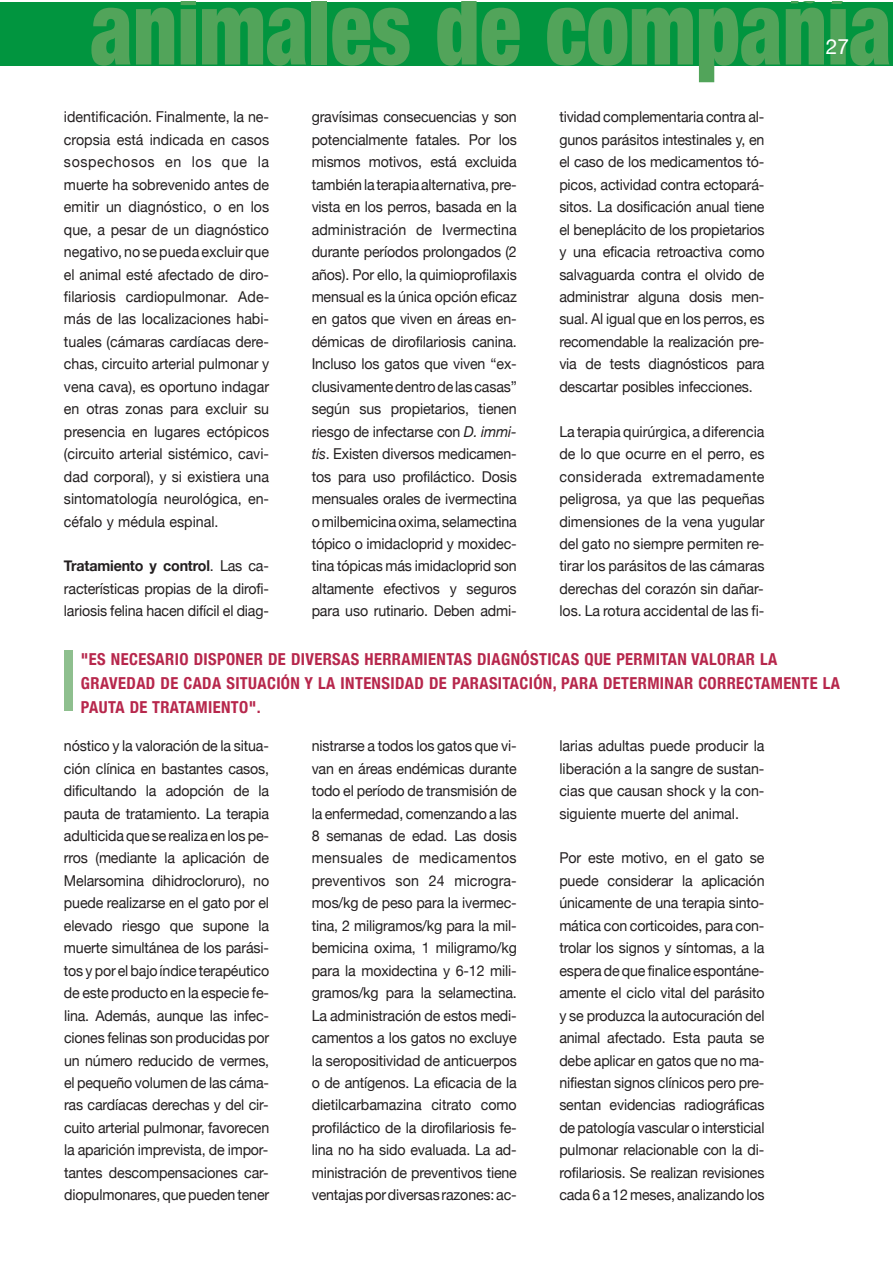
<style>
.page{position:relative;width:893px;height:1263px;background:#fff}
.page>*{position:absolute;margin:0;border:0;box-sizing:border-box;transform-origin:0 0}
.t1{font:900 condensed 102.45px "Helvetica Neue";color:#52a45a;scale:.83 1}
.t2{font:21px "Helvetica Neue";color:#fff}
.t3{font:700 condensed 16.5px/24px "Helvetica Neue";letter-spacing:.025em;color:#b7274c}
.t4{font:15px/22.5px "Helvetica Neue";letter-spacing:-.01em;color:#231f20;text-align:justify;scale:.95 1}
.s1{font-weight:700}
.s2{font-style:italic}
</style>
<div class="page">
<div style="left:0;top:2px;width:893px;height:64px;background:#01953f"></div>
<div style="left:64px;top:650px;width:8px;height:61px;background:#8ebf8e"></div>
<h1 class="t1" style="left:90px;top:-35px;width:967px">animales de compañía</h1>
<p class="t4" style="left:64px;top:106px;width:218px">identificación. Finalmente, la ne&shy;cropsia está indicada en casos sospechosos en los que la muerte ha sobrevenido antes de emitir un diagnóstico, o en los que, a pesar de un diagnóstico negativo, no se pueda excluir que el animal esté afectado de diro&shy;filariosis cardiopulmonar. Ade&shy;más de las localizaciones habi&shy;tuales (cámaras cardíacas dere&shy;chas, circuito arterial pulmonar y vena cava), es oportuno indagar en otras zonas para excluir su presencia en lugares ectópicos (circuito arterial sistémico, cavi&shy;dad corporal), y si existiera una sintomatología neurológica, en&shy;céfalo y médula espinal.</p>
<p class="t4" style="left:64px;top:555px;width:217px"><span class="s1">Tratamiento y control</span>. Las ca&shy;racterísticas propias de la dirofi&shy;lariosis felina hacen difícil el diag-</p>
<h2 class="t2" style="left:826px;top:34px;width:25px">27</h2>
<p class="t4" style="left:312px;top:106px;width:217px">gravísimas consecuencias y son potencialmente fatales. Por los mismos motivos, está excluida también la terapia alternativa, pre&shy;vista en los perros, basada en la administración de Ivermectina durante períodos prolongados (2 años). Por ello, la quimioprofilaxis mensual es la única opción eficaz en gatos que viven en áreas en&shy;démicas de dirofilariosis canina.<br>Incluso los gatos que viven “ex&shy;clusivamente dentro de las casas” según sus propietarios, tienen riesgo de infectarse con <span class="s2">D. immi&shy;tis</span>. Existen diversos medicamen&shy;tos para uso profiláctico. Dosis mensuales orales de ivermectina o milbemicina oxima, selamectina tópico o imidacloprid y moxidec&shy;tina tópicas más imidacloprid son altamente efectivos y seguros para uso rutinario. Deben admi-</p>
<p class="t4" style="left:559px;top:106px;width:217px">tividad complementaria contra al&shy;gunos parásitos intestinales y, en el caso de los medicamentos tó&shy;picos, actividad contra ectopará&shy;sitos. La dosificación anual tiene el beneplácito de los propietarios y una eficacia retroactiva como salvaguarda contra el olvido de administrar alguna dosis men&shy;sual. Al igual que en los perros, es recomendable la realización pre&shy;via de tests diagnósticos para descartar posibles infecciones.</p>
<p class="t4" style="left:559px;top:420px;width:217px">La terapia quirúrgica, a diferencia de lo que ocurre en el perro, es considerada extremadamente peligrosa, ya que las pequeñas dimensiones de la vena yugular del gato no siempre permiten re&shy;tirar los parásitos de las cámaras derechas del corazón sin dañar&shy;los. La rotura accidental de las fi-</p>
<p class="t3" style="left:81px;top:647px;width:760px">"ES NECESARIO DISPONER DE DIVERSAS HERRAMIENTAS DIAGNÓSTICAS QUE PERMITAN VALORAR LA<br>GRAVEDAD DE CADA SITUACIÓN Y LA INTENSIDAD DE PARASITACIÓN, PARA DETERMINAR CORRECTAMENTE LA<br>PAUTA DE TRATAMIENTO".</p>
<p class="t4" style="left:64px;top:734px;width:218px">nóstico y la valoración de la situa&shy;ción clínica en bastantes casos, dificultando la adopción de la pauta de tratamiento. La terapia adulticida que se realiza en los pe&shy;rros (mediante la aplicación de Melarsomina dihidrocloruro), no puede realizarse en el gato por el elevado riesgo que supone la muerte simultánea de los parási&shy;tos y por el bajo índice terapéutico de este producto en la especie fe&shy;lina. Además, aunque las infec&shy;ciones felinas son producidas por un número reducido de vermes, el pequeño volumen de las cáma&shy;ras cardíacas derechas y del cir&shy;cuito arterial pulmonar, favorecen la aparición imprevista, de impor&shy;tantes descompensaciones car&shy;diopulmonares, que pueden tener</p>
<p class="t4" style="left:312px;top:734px;width:218px">nistrarse a todos los gatos que vi&shy;van en áreas endémicas durante todo el período de transmisión de la enfermedad, comenzando a las 8 semanas de edad. Las dosis mensuales de medicamentos preventivos son 24 microgra&shy;mos/kg de peso para la ivermec&shy;tina, 2 miligramos/kg para la mil&shy;bemicina oxima, 1 miligramo/kg para la moxidectina y 6-12 mili&shy;gramos/kg para la selamectina.<br>La administración de estos medi&shy;camentos a los gatos no excluye la seropositividad de anticuerpos o de antígenos. La eficacia de la dietilcarbamazina citrato como profiláctico de la dirofilariosis fe&shy;lina no ha sido evaluada. La ad&shy;ministración de preventivos tiene ventajas por diversas razones: ac-</p>
<p class="t4" style="left:559px;top:734px;width:217px">larias adultas puede producir la liberación a la sangre de sustan&shy;cias que causan shock y la con&shy;siguiente muerte del animal.</p>
<p class="t4" style="left:559px;top:847px;width:218px">Por este motivo, en el gato se puede considerar la aplicación únicamente de una terapia sinto&shy;mática con corticoides, para con&shy;trolar los signos y síntomas, a la espera de que finalice espontáne&shy;amente el ciclo vital del parásito y se produzca la autocuración del animal afectado. Esta pauta se debe aplicar en gatos que no ma&shy;nifiestan signos clínicos pero pre&shy;sentan evidencias radiográficas de patología vascular o intersticial pulmonar relacionable con la di&shy;rofilariosis. Se realizan revisiones cada 6 a 12 meses, analizando los</p>
</div>
